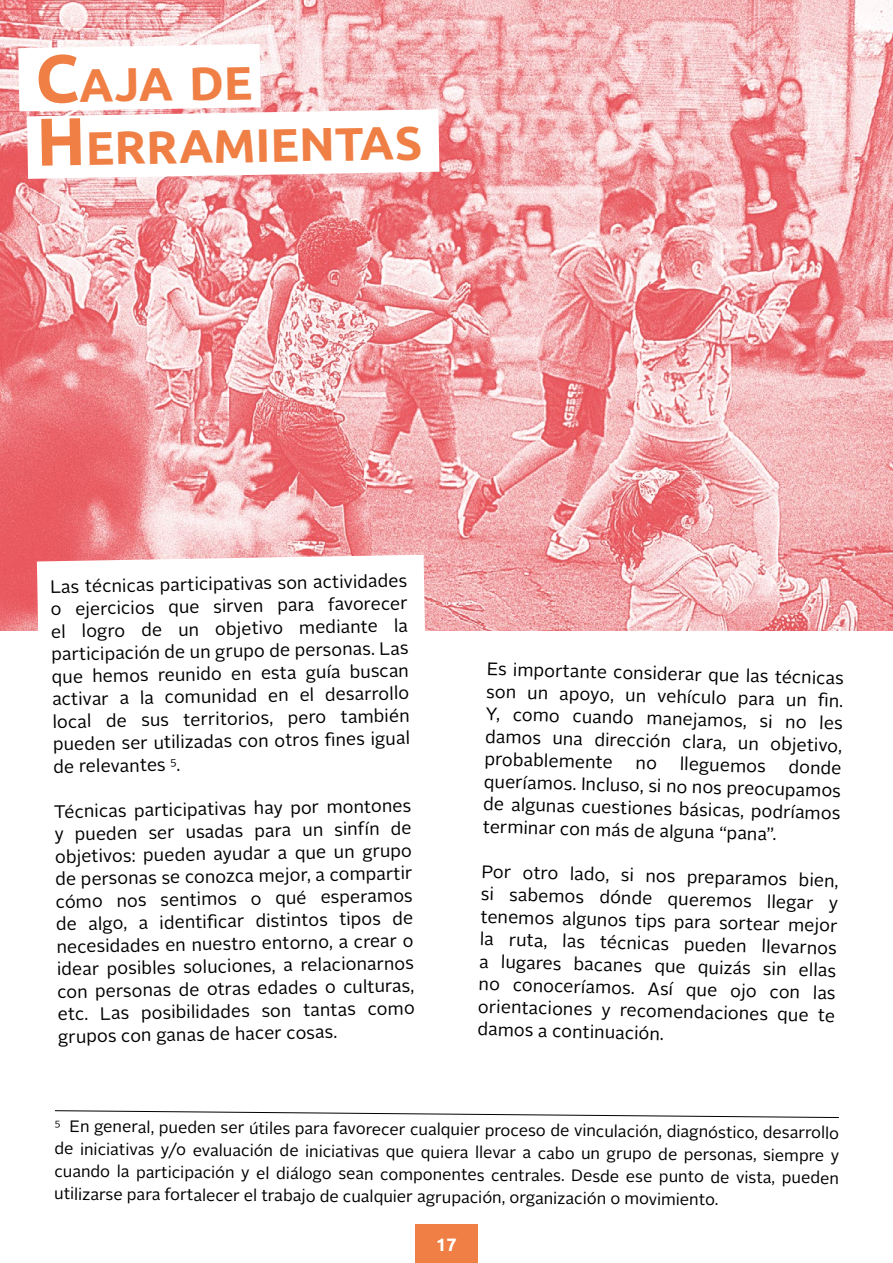
<style>
.page{position:relative;width:893px;height:1263px;background:#fff}
.page>*{position:absolute;margin:0;border:0;box-sizing:border-box;transform-origin:0 0}
.t1{font:700 47.25px/63px "Ubuntu";color:#ef7f44}
.t2{font:18px/22.5px "Alright Sans";color:#000;text-align:justify}
.t3{font:700 18px "Ubuntu";color:#fff}
.t4{font:16.5px/22.8px "Alright Sans";color:#000;text-align:justify}
.s1{font-size:67.5px}
.s2{font-size:9.6px}
</style>
<div class="page">
<img style="left:0;top:0;width:893px;height:630px">
<svg style="left:55px;top:1110px;width:784px;height:8px"></svg>
<svg style="left:37px;top:555px;width:389px;height:76px"></svg>
<svg style="left:18px;top:44px;width:421px;height:135px"></svg>
<div style="left:415px;top:1224px;width:63px;height:39px;background:#ef7f44"></div>
<h1 class="t1" style="left:35px;top:54px;width:388px;rotate:-1deg"><span class="s1">C</span>aja de<br><span class="s1">H</span>erramientas</h1>
<p class="t2" style="left:50px;top:576px;width:359px;rotate:-1deg">Las técnicas participativas son actividades o ejercicios que sirven para favorecer el logro de un objetivo mediante la participación de un grupo de personas. Las que hemos reunido en esta guía buscan activar a la comunidad en el desarrollo local de sus territorios, pero también pueden ser utilizadas con otros fi nes igual de relevantes <sup>5</sup>.</p>
<p class="t2" style="left:54px;top:801px;width:359px;rotate:-1deg">Técnicas participativas hay por montones y pueden ser usadas para un sinfín de objetivos: pueden ayudar a que un grupo de personas se conozca mejor, a compartir cómo nos sentimos o qué esperamos de algo, a identifi car distintos tipos de necesidades en nuestro entorno, a crear o idear posibles soluciones, a relacionarnos con personas de otras edades o culturas, etc. Las posibilidades son tantas como grupos con ganas de hacer cosas.</p>
<p class="t2" style="left:486px;top:660px;width:359px;rotate:1deg">Es importante considerar que las técnicas son un apoyo, un vehículo para un fi n.<br>Y, como cuando manejamos, si no les damos una dirección clara, un objetivo, probablemente</p>
<p class="t2" style="left:680px;top:753px;width:87px;rotate:1deg">lleguemos</p>
<p class="t2" style="left:484px;top:751px;width:359px;line-height:22px;text-indent:305px;rotate:1deg">donde queríamos. Incluso, si no nos preocupamos de algunas cuestiones básicas, podríamos terminar con más de alguna “pana”.</p>
<p class="t2" style="left:480px;top:862px;width:360px;rotate:1deg">Por otro lado, si nos preparamos bien, si sabemos dónde queremos llegar y tenemos algunos tips para sortear mejor la ruta, las técnicas pueden llevarnos a lugares bacanes que quizás sin ellas no conoceríamos. Así que ojo con las orientaciones y recomendaciones que te damos a continuación.</p>
<p class="t4" style="left:55px;top:1111px;width:786px;rotate:1deg"><span class="s2">5</span> En general, pueden ser útiles para favorecer cualquier proceso de vinculación, diagnóstico, desarrollo de iniciativas y/o evaluación de iniciativas que quiera llevar a cabo un grupo de personas, siempre y cuando la participación y el diálogo sean componentes centrales. Desde ese punto de vista, pueden utilizarse para fortalecer el trabajo de cualquier agrupación, organización o movimiento.</p>
<p class="t3" style="left:436px;top:1233px;width:22px">17</p>
</div>
